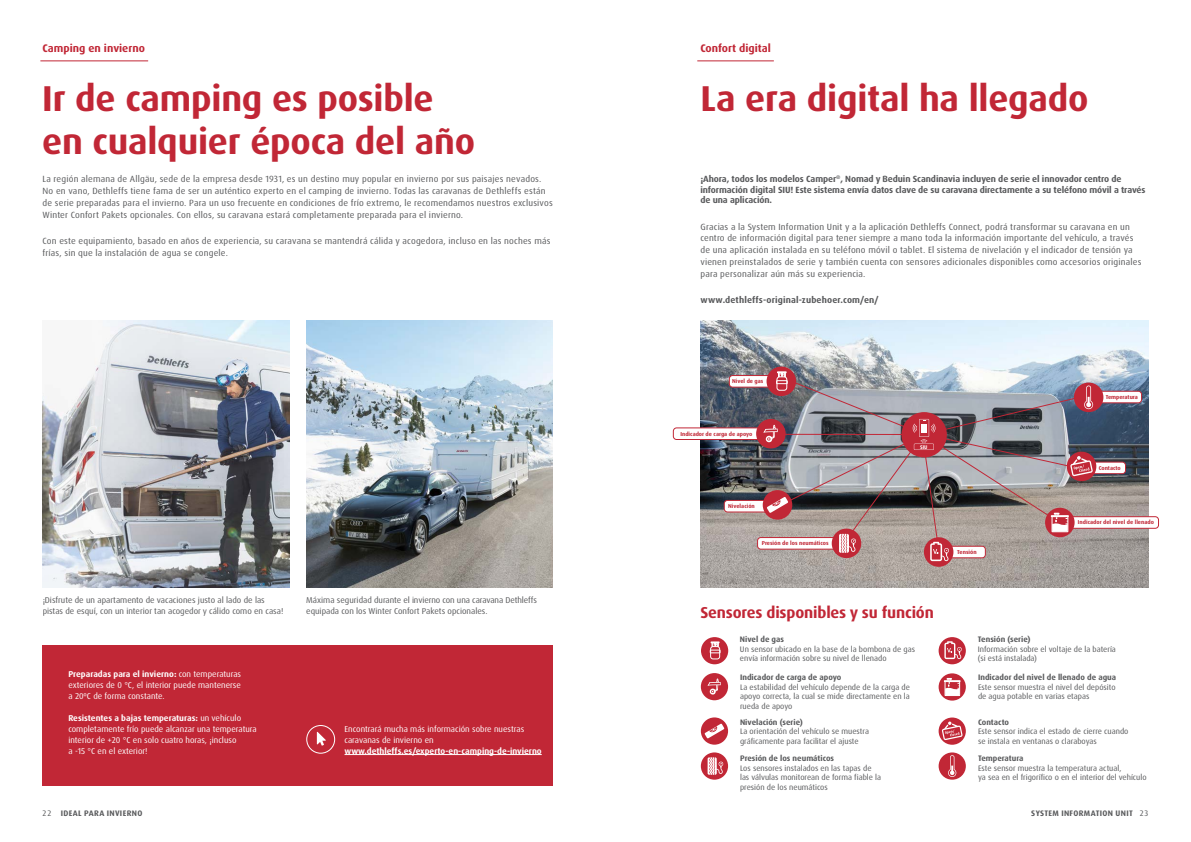
<style>
.page{position:relative;width:1191px;height:842px;background:#fff}
.page>*{position:absolute;margin:0;border:0;box-sizing:border-box;transform-origin:0 0}
.t1{font:700 36px "Dax Pro";letter-spacing:-.005em;color:#c12736}
.t2{font:700 15.8px "Dax Pro";letter-spacing:-.01em;color:#c12736}
.t3{font:700 11px "Dax Pro";color:#c12736}
.t4{font:9px/12px "Dax Pro";letter-spacing:.02em;color:#58595b}
.t5{font:700 9px/10.8px "Dax Pro";letter-spacing:-.01em;color:#58595b}
.t6{font:700 9px "Dax Pro";letter-spacing:.015em;color:#58595b}
.t7{font:8.5px/11px "Dax OT";color:#fff}
.t8{font:8.5px/11px "Dax OT";color:#58595b}
.t9{font:700 8.5px "Dax OT";color:#fff}
.t10{font:8px/9.6px "Dax Pro";color:#58595b}
.t11{font:700 8px "Dax Pro";color:#58595b}
.t12{font:700 8px "Dax Pro";letter-spacing:.04em;color:#58595b}
.t13{font:700 8px "Dax Pro";letter-spacing:.045em;color:#58595b}
.t14{font:700 5.7px "Dax Pro";color:#c12736}
.t15{font:700 5.3px "Dax Pro";color:#fff}
.s1{font-weight:700}
.s2{font-weight:400}
</style>
<div class="page">
<img style="left:700px;top:320px;width:448px;height:267px">
<img style="left:43px;top:320px;width:246px;height:267px">
<img style="left:306px;top:320px;width:247px;height:267px">
<hr style="left:697px;top:61px;width:77px;height:1px;background:#c12736">
<hr style="left:40px;top:61px;width:108px;height:1px;background:#c12736">
<div style="left:1062px;top:517px;width:96px;height:11px;background:#fff;border-radius:3px"></div>
<div style="left:1062px;top:516px;width:96px;height:13px;border:1px solid #c12736;border-radius:3px"></div>
<div style="left:729px;top:375px;width:59px;height:12px;background:#fff;border-radius:3px"></div>
<div style="left:729px;top:375px;width:59px;height:12px;border:1px solid #c12736;border-radius:3px"></div>
<div style="left:673px;top:428px;width:92px;height:11px;background:#fff;border-radius:3px"></div>
<div style="left:673px;top:428px;width:92px;height:12px;border:1px solid #c12736;border-radius:3px"></div>
<svg style="left:924px;top:537px;width:29px;height:30px"></svg>
<div style="left:757px;top:537px;width:88px;height:12px;background:#fff;border-radius:3px"></div>
<div style="left:757px;top:537px;width:88px;height:12px;border:1px solid #c12736;border-radius:3px"></div>
<div style="left:701px;top:752px;width:27px;height:28px;background:#c12736;border-radius:50%"></div>
<svg style="left:707px;top:757px;width:16px;height:18px"></svg>
<div style="left:724px;top:500px;width:51px;height:12px;background:#fff;border-radius:3px"></div>
<div style="left:724px;top:500px;width:51px;height:12px;border:1px solid #c12736;border-radius:3px"></div>
<div style="left:1074px;top:462px;width:51px;height:12px;background:#fff;border-radius:3px"></div>
<div style="left:1074px;top:462px;width:51px;height:12px;border:1px solid #c12736;border-radius:3px"></div>
<div style="left:1066px;top:452px;width:30px;height:29px;background:#c12736;border-radius:50%"></div>
<div style="left:1088px;top:391px;width:53px;height:12px;background:#fff;border-radius:3px"></div>
<div style="left:1088px;top:391px;width:53px;height:12px;border:1px solid #c12736;border-radius:3px"></div>
<div style="left:1073px;top:383px;width:30px;height:29px;background:#c12736;border-radius:50%"></div>
<div style="left:766px;top:367px;width:30px;height:29px;background:#c12736;border-radius:50%"></div>
<div style="left:756px;top:419px;width:29px;height:29px;background:#c12736;border-radius:50%"></div>
<img style="left:763px;top:371px;width:332px;height:190px">
<div style="left:43px;top:645px;width:510px;height:140px;background:#c12736"></div>
<hr style="left:344px;top:754px;width:198px;height:1px;background:#fff">
<div style="left:701px;top:717px;width:27px;height:28px;background:#c12736;border-radius:50%"></div>
<svg style="left:704px;top:724px;width:20px;height:14px"></svg>
<svg style="left:938px;top:637px;width:27px;height:27px"></svg>
<svg style="left:944px;top:641px;width:17px;height:18px"></svg>
<svg style="left:938px;top:673px;width:27px;height:28px"></svg>
<div style="left:944px;top:681px;width:16px;height:15px;border:1px solid #fff"></div>
<svg style="left:944px;top:678px;width:16px;height:17px"></svg>
<div style="left:701px;top:637px;width:27px;height:27px;background:#c12736;border-radius:50%"></div>
<div style="left:710px;top:646px;width:10px;height:13px;border:1px solid #fff;border-radius:2px"></div>
<svg style="left:710px;top:641px;width:10px;height:12px"></svg>
<div style="left:701px;top:673px;width:27px;height:27px;background:#c12736;border-radius:50%"></div>
<svg style="left:707px;top:678px;width:13px;height:17px"></svg>
<div style="left:938px;top:752px;width:27px;height:28px;background:#c12736;border-radius:50%"></div>
<svg style="left:948px;top:755px;width:8px;height:22px"></svg>
<svg style="left:938px;top:717px;width:27px;height:28px"></svg>
<svg style="left:941px;top:721px;width:21px;height:19px"></svg>
<div style="left:306px;top:725px;width:29px;height:29px;border:1px solid #fff;border-radius:50%"></div>
<svg style="left:317px;top:732px;width:9px;height:14px"></svg>
<p class="t3" style="left:43px;top:41px;width:104px">Camping en invierno</p>
<p class="t3" style="left:700px;top:41px;width:72px">Confort digital</p>
<h1 class="t1" style="left:42px;top:75px;width:393px">Ir de camping es posible</h1>
<h1 class="t1" style="left:700px;top:75px;width:389px">La era digital ha llegado</h1>
<h1 class="t1" style="left:42px;top:118px;width:434px">en cualquier época del año</h1>
<p class="t5" style="left:700px;top:173px;width:446px">¡Ahora, todos los modelos Camper<sup>®</sup>, Nomad y Beduin Scandinavia incluyen de serie el innovador centro de información digital SIU! Este sistema envía datos clave de su caravana directamente a su teléfono móvil a través de una aplicación.</p>
<p class="t4" style="left:700px;top:220px;width:442px">Gracias a la System Information Unit y a la aplicación Dethleffs Connect, podrá transformar su caravana en un centro de información digital para tener siempre a mano toda la información importante del vehículo, a través de una aplicación instalada en su teléfono móvil o tablet. El sistema de nivelación y el indicador de tensión ya vienen preinstalados de serie y también cuenta con sensores adicionales disponibles como accesorios originales para personalizar aún más su experiencia.</p>
<p class="t6" style="left:700px;top:295px;width:180px">www.dethleffs-original-zubehoer.com/en/</p>
<p class="t4" style="left:43px;top:173px;width:512px">La región alemana de Allgäu, sede de la empresa desde 1931, es un destino muy popular en invierno por sus paisajes nevados.<br>No en vano, Dethleffs tiene fama de ser un auténtico experto en el camping de invierno. Todas las caravanas de Dethleffs están de serie preparadas para el invierno. Para un uso frecuente en condiciones de frío extremo, le recomendamos nuestros exclusivos Winter Confort Pakets opcionales. Con ellos, su caravana estará completamente preparada para el invierno.</p>
<p class="t4" style="left:43px;top:235px;width:509px">Con este equipamiento, basado en años de experiencia, su caravana se mantendrá cálida y acogedora, incluso en las noches más frías, sin que la instalación de agua se congele.</p>
<p class="t8" style="left:43px;top:595px;width:242px">¡Disfrute de un apartamento de vacaciones justo al lado de las pistas de esquí, con un interior tan acogedor y cálido como en casa!</p>
<p class="t7" style="left:68px;top:668px;width:174px;text-align:justify"><span class="s1">Preparadas para el invierno:</span> con temperaturas exteriores de 0 °C, el interior puede mantenerse a 20ºC de forma constante.</p>
<p class="t7" style="left:68px;top:712px;width:190px"><span class="s1">Resistentes a bajas temperaturas:</span> un vehículo completamente frío puede alcanzar una temperatura interior de +20 °C en solo cuatro horas, ¡incluso<br>a -15 °C en el exterior!</p>
<p class="t8" style="left:306px;top:595px;width:232px">Máxima seguridad durante el invierno con una caravana Dethleffs equipada con los Winter Confort Pakets opcionales.</p>
<p class="t7" style="left:344px;top:723px;width:181px">Encontrará mucha más información sobre nuestras caravanas de invierno en</p>
<p class="t9" style="left:344px;top:745px;width:199px">www.dethleffs.es/experto-en-camping-de-invierno</p>
<p class="t14" style="left:732px;top:378px;width:33px">Nivel de gas</p>
<p class="t14" style="left:680px;top:430px;width:73px">Indicador de carga de apoyo</p>
<p class="t14" style="left:728px;top:502px;width:28px">Nivelación</p>
<p class="t14" style="left:761px;top:540px;width:68px">Presión de los neumáticos</p>
<p class="t15" style="left:920px;top:443px;width:9px">SIU</p>
<h2 class="t2" style="left:700px;top:602px;width:235px">Sensores disponibles y su función</h2>
<p class="t11" style="left:740px;top:634px;width:46px">Nivel de gas</p>
<p class="t10" style="left:740px;top:644px;width:177px">Un sensor ubicado en la base de la bombona de gas envía información sobre su nivel de llenado</p>
<p class="t11" style="left:740px;top:672px;width:103px">Indicador de carga de apoyo</p>
<p class="t10" style="left:740px;top:682px;width:171px;text-align:justify">La estabilidad del vehículo depende de la carga de apoyo correcta, la cual se mide directamente en la rueda de apoyo</p>
<p class="t11" style="left:740px;top:716px;width:64px">Nivelación (serie)</p>
<p class="t10" style="left:740px;top:726px;width:130px">La orientación del vehículo se muestra gráficamente para facilitar el ajuste</p>
<p class="t11" style="left:740px;top:753px;width:96px">Presión de los neumáticos</p>
<p class="t10" style="left:740px;top:763px;width:143px">Los sensores instalados en las tapas de las válvulas monitorean de forma fiable la presión de los neumáticos</p>
<p class="t14" style="left:1105px;top:393px;width:34px">Temperatura</p>
<p class="t14" style="left:1098px;top:464px;width:24px">Contacto</p>
<p class="t14" style="left:957px;top:548px;width:21px">Tensión</p>
<p class="t14" style="left:1078px;top:519px;width:77px">Indicador del nivel de llenado</p>
<p class="t11" style="left:978px;top:634px;width:54px">Tensión (serie)</p>
<p class="t10" style="left:978px;top:644px;width:139px">Información sobre el voltaje de la batería (si está instalada)</p>
<p class="t11" style="left:978px;top:672px;width:140px">Indicador del nivel de llenado de agua</p>
<p class="t10" style="left:978px;top:682px;width:139px">Este sensor muestra el nivel del depósito de agua potable en varias etapas</p>
<p class="t11" style="left:978px;top:716px;width:33px">Contacto</p>
<p class="t10" style="left:978px;top:726px;width:152px">Este sensor indica el estado de cierre cuando se instala en ventanas o claraboyas</p>
<p class="t11" style="left:978px;top:753px;width:47px">Temperatura</p>
<p class="t10" style="left:978px;top:763px;width:170px">Este sensor muestra la temperatura actual,<br>ya sea en el frigorífico o en el interior del vehículo</p>
<p class="t13" style="left:43px;top:808px;width:101px"><span class="s2">22</span> IDEAL PARA INVIERNO</p>
<p class="t12" style="left:1031px;top:808px;width:119px">SYSTEM INFORMATION UNIT <span class="s2">23</span></p>
</div>
